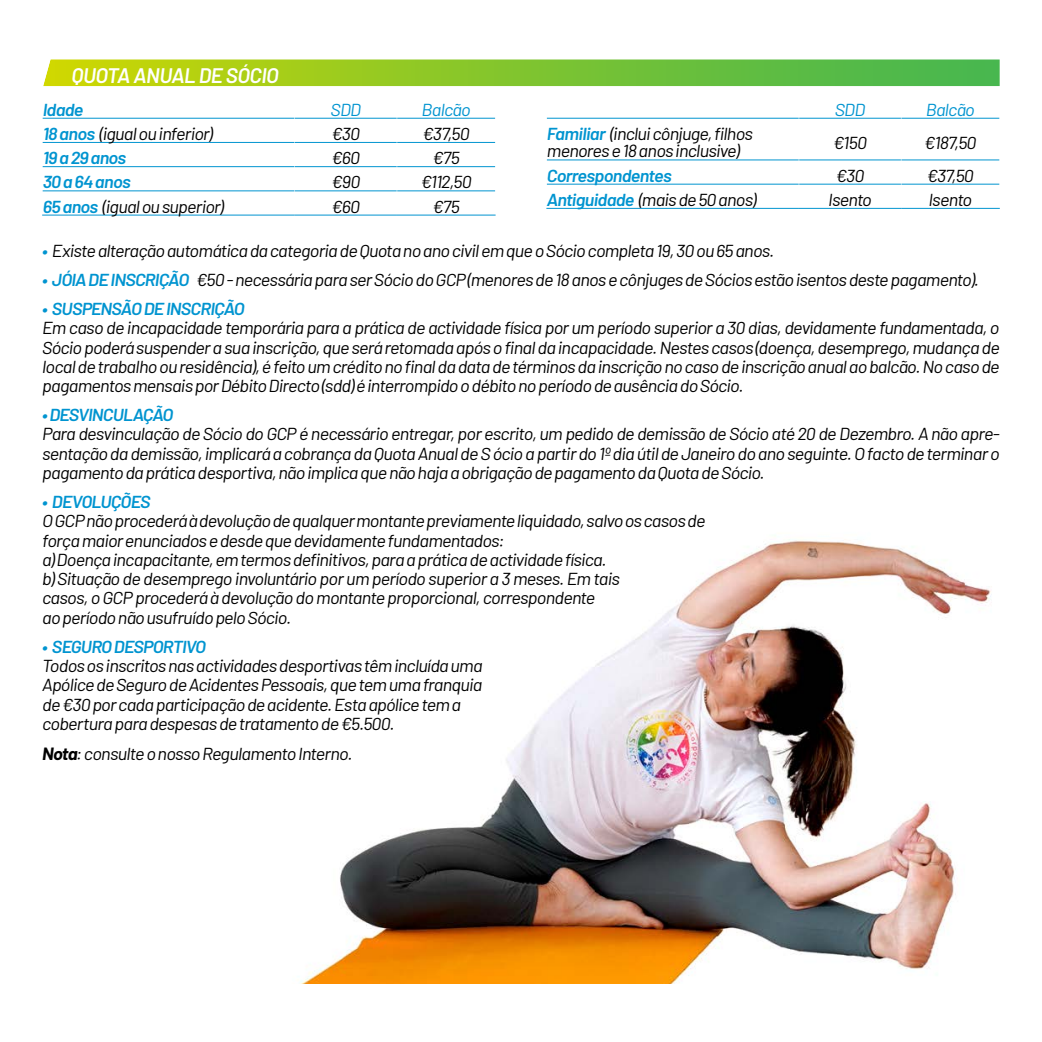
<style>
.page{position:relative;width:1042px;height:1042px;background:#fff}
.page>*{position:absolute;margin:0;border:0;box-sizing:border-box;transform-origin:0 0}
.t1{font:italic 600 21px "Barlow";letter-spacing:-.025em;color:#fff}
.t2{font:italic 17.32px/19.2px "Barlow";letter-spacing:-.04em;color:#000;scale:1.04 1}
.t3{font:italic 600 17.32px "Barlow";letter-spacing:-.04em;color:#0094d0;scale:1.04 1}
.t4{font:italic 17.32px "Barlow";letter-spacing:-.035em;color:#0094d0;scale:1.04 1}
.s1{font-weight:600;color:#0094d0}
.s2{font-weight:700}
</style>
<div class="page">
<img style="left:300px;top:539px;width:691px;height:445px">
<svg style="left:43px;top:59px;width:957px;height:27px;background:#86c631"></svg>
<hr style="left:43px;top:118px;width:251px;height:1px;background:#0094d0">
<hr style="left:295px;top:118px;width:102px;height:1px;background:#0094d0">
<hr style="left:397px;top:118px;width:98px;height:1px;background:#0094d0">
<hr style="left:43px;top:142px;width:251px;height:1px;background:#0094d0">
<hr style="left:295px;top:142px;width:102px;height:1px;background:#0094d0">
<hr style="left:397px;top:142px;width:98px;height:1px;background:#0094d0">
<hr style="left:43px;top:166px;width:251px;height:1px;background:#0094d0">
<hr style="left:295px;top:166px;width:102px;height:1px;background:#0094d0">
<hr style="left:397px;top:166px;width:98px;height:1px;background:#0094d0">
<hr style="left:43px;top:191px;width:251px;height:1px;background:#0094d0">
<hr style="left:295px;top:191px;width:102px;height:1px;background:#0094d0">
<hr style="left:397px;top:191px;width:98px;height:1px;background:#0094d0">
<hr style="left:42px;top:215px;width:253px;height:1px;background:#0094d0">
<hr style="left:295px;top:215px;width:102px;height:1px;background:#0094d0">
<hr style="left:397px;top:215px;width:98px;height:1px;background:#0094d0">
<hr style="left:547px;top:118px;width:251px;height:1px;background:#0094d0">
<hr style="left:799px;top:118px;width:102px;height:1px;background:#0094d0">
<hr style="left:901px;top:118px;width:98px;height:1px;background:#0094d0">
<hr style="left:547px;top:160px;width:251px;height:1px;background:#0094d0">
<hr style="left:799px;top:160px;width:102px;height:1px;background:#0094d0">
<hr style="left:901px;top:160px;width:98px;height:1px;background:#0094d0">
<hr style="left:547px;top:184px;width:251px;height:1px;background:#0094d0">
<hr style="left:799px;top:184px;width:102px;height:1px;background:#0094d0">
<hr style="left:901px;top:184px;width:98px;height:1px;background:#0094d0">
<hr style="left:546px;top:208px;width:253px;height:1px;background:#0094d0">
<hr style="left:799px;top:208px;width:102px;height:1px;background:#0094d0">
<hr style="left:901px;top:208px;width:99px;height:1px;background:#0094d0">
<p class="t1" style="left:72px;top:60px;width:209px">QUOTA ANUAL DE SÓCIO</p>
<p class="t3" style="left:43px;top:97px;width:41px">Idade</p>
<p class="t4" style="left:330px;top:102px;width:31px">SDD</p>
<p class="t4" style="left:422px;top:102px;width:49px">Balcão</p>
<p class="t2" style="left:43px;top:125px;width:165px"><span class="s1">18 anos</span> (igual ou inferior)</p>
<p class="t2" style="left:331px;top:125px;width:29px">€30</p>
<p class="t2" style="left:423px;top:125px;width:47px">€37,50</p>
<p class="t3" style="left:43px;top:145px;width:82px">19 a 29 anos</p>
<p class="t2" style="left:331px;top:150px;width:29px">€60</p>
<p class="t2" style="left:432px;top:150px;width:28px">€75</p>
<p class="t3" style="left:43px;top:169px;width:86px">30 a 64 anos</p>
<p class="t2" style="left:331px;top:174px;width:29px">€90</p>
<p class="t2" style="left:421px;top:174px;width:50px">€112,50</p>
<p class="t2" style="left:43px;top:198px;width:176px"><span class="s1">65 anos</span> (igual ou superior)</p>
<p class="t2" style="left:331px;top:198px;width:29px">€60</p>
<p class="t2" style="left:432px;top:198px;width:28px">€75</p>
<p class="t4" style="left:835px;top:102px;width:31px">SDD</p>
<p class="t4" style="left:926px;top:102px;width:49px">Balcão</p>
<p class="t2" style="left:547px;top:126px;width:200px;line-height:17.5px"><span class="s1">Familiar</span> (inclui cônjuge, filhos menores e 18 anos inclusive)</p>
<p class="t2" style="left:833px;top:134px;width:34px">€150</p>
<p class="t2" style="left:924px;top:134px;width:52px">€187,50</p>
<p class="t3" style="left:547px;top:163px;width:121px">Correspondentes</p>
<p class="t2" style="left:836px;top:167px;width:29px">€30</p>
<p class="t2" style="left:927px;top:167px;width:47px">€37,50</p>
<p class="t2" style="left:547px;top:191px;width:203px"><span class="s1">Antiguidade</span> (mais de 50 anos)</p>
<p class="t2" style="left:828px;top:191px;width:43px">Isento</p>
<p class="t2" style="left:928px;top:191px;width:43px">Isento</p>
<p class="t2" style="left:42px;top:242px;width:705px"><span class="s1">•</span> Existe alteração automática da categoria de Quota no ano civil em que o Sócio completa 19, 30 ou 65 anos.</p>
<p class="t2" style="left:42px;top:271px;width:902px"><span class="s1">• JÓIA DE INSCRIÇÃO</span> €50 - necessária para ser Sócio do GCP (menores de 18 anos e cônjuges de Sócios estão isentos deste pagamento).</p>
<p class="t3" style="left:42px;top:296px;width:196px">• SUSPENSÃO DE INSCRIÇÃO</p>
<p class="t2" style="left:42px;top:320px;width:922px;text-align:justify">Em caso de incapacidade temporária para a prática de actividade física por um período superior a 30 dias, devidamente fundamentada, o Sócio poderá suspender a sua inscrição, que será retomada após o final da incapacidade. Nestes casos (doença, desemprego, mudança de local de trabalho ou residência), é feito um crédito no final da data de términos da inscrição no caso de inscrição anual ao balcão. No caso de pagamentos mensais por Débito Directo (sdd) é interrompido o débito no período de ausência do Sócio.</p>
<p class="t3" style="left:42px;top:408px;width:128px">• DESVINCULAÇÃO</p>
<p class="t2" style="left:42px;top:426px;width:922px;text-align:justify">Para desvinculação de Sócio do GCP é necessário entregar, por escrito, um pedido de demissão de Sócio até 20 de Dezembro. A não apre&shy;sentação da demissão, implicará a cobrança da Quota Anual de S ócio a partir do 1º dia útil de Janeiro do ano seguinte. O facto de terminar o pagamento da prática desportiva, não implica que não haja a obrigação de pagamento da Quota de Sócio.</p>
<p class="t3" style="left:42px;top:489px;width:106px">• DEVOLUÇÕES</p>
<p class="t2" style="left:42px;top:513px;width:639px">O GCP não procederá à devolução de qualquer montante previamente liquidado, salvo os casos de força maior enunciados e desde que devidamente fundamentados:<br>a) Doença incapacitante, em termos definitivos, para a prática de actividade física.<br>b) Situação de desemprego involuntário por um período superior a 3 meses. Em tais<br>casos, o GCP procederá à devolução do montante proporcional, correspondente<br>ao período não usufruído pelo Sócio.</p>
<p class="t3" style="left:42px;top:634px;width:159px">• SEGURO DESPORTIVO</p>
<p class="t2" style="left:42px;top:658px;width:425px">Todos os inscritos nas actividades desportivas têm incluída uma Apólice de Seguro de Acidentes Pessoais, que tem uma franquia de €30 por cada participação de acidente. Esta apólice tem a cobertura para despesas de tratamento de €5.500.</p>
<p class="t2" style="left:42px;top:745px;width:300px"><span class="s2">Nota</span>: consulte o nosso Regulamento Interno.</p>
</div>
